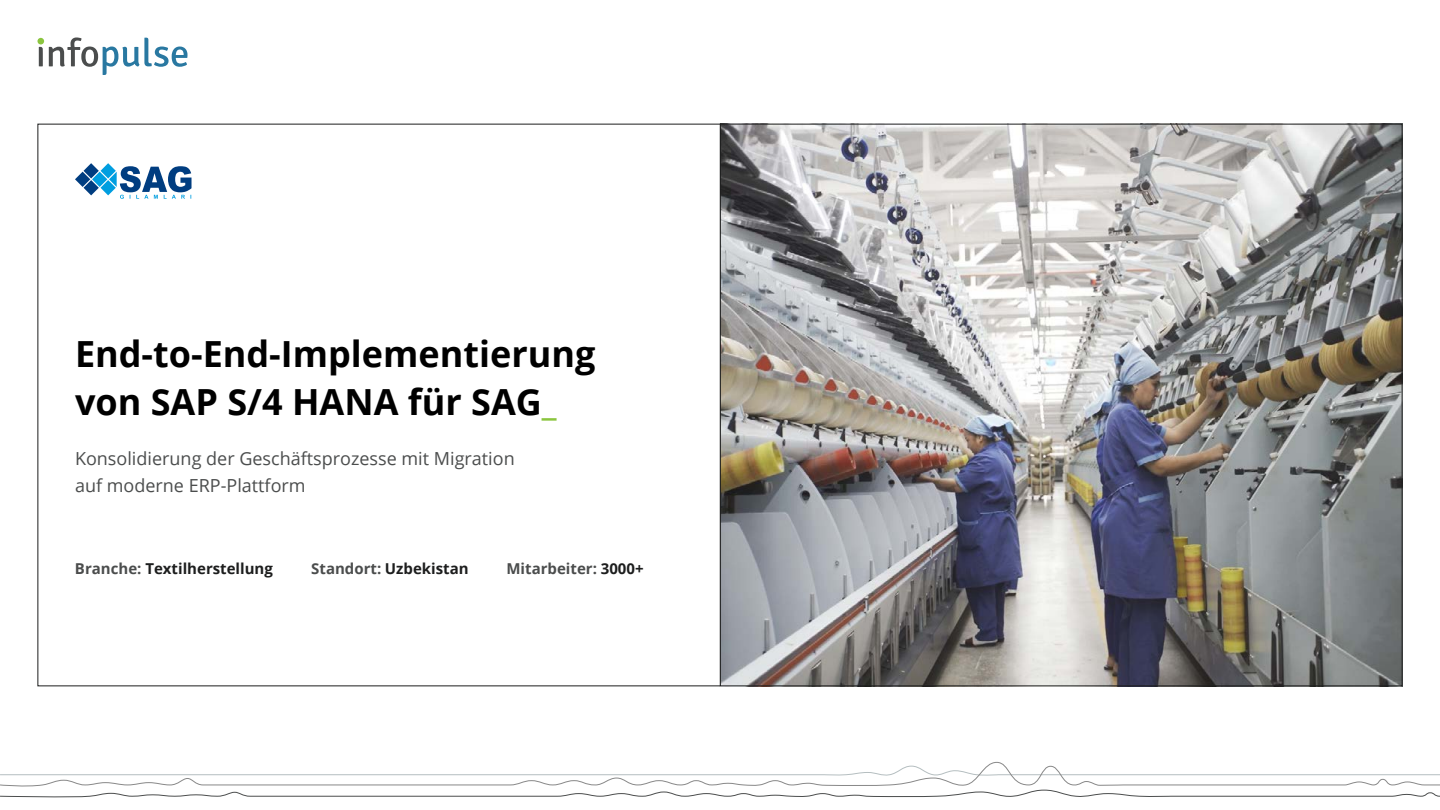
<style>
.page{position:relative;width:1440px;height:810px;background:#fff}
.page>*{position:absolute;margin:0;border:0;box-sizing:border-box;transform-origin:0 0}
.t1{font:700 36px/48px "Open Sans";color:#000}
.t2{font:18px/27px "Open Sans";color:#4b4d4d}
.t3{font:700 15px "Open Sans";color:#1d1e1e}
.t4{font:700 15px "Open Sans";color:#4b4d4d}
.s1{color:#8bc53f}
.s2{color:#4b4d4d}
.s3{color:#1d1e1e}
</style>
<div class="page">
<img style="left:722px;top:126px;width:678px;height:558px">
<svg style="left:38px;top:37px;width:149px;height:38px"></svg>
<svg style="left:0;top:762px;width:1440px;height:36px"></svg>
<svg style="left:75px;top:163px;width:117px;height:36px"></svg>
<h1 class="t1" style="left:75px;top:329px;width:522px">End-to-End-Implementierung von SAP S/4 HANA für SAG<span class="s1">_</span></h1>
<p class="t2" style="left:75px;top:444px;width:441px">Konsolidierung der Geschäftsprozesse mit Migration auf moderne ERP-Plattform</p>
<p class="t3" style="left:75px;top:558px;width:199px"><span class="s2">Branche:</span> Textilherstellung</p>
<p class="t3" style="left:311px;top:558px;width:159px"><span class="s2">Standort:</span> Uzbekistan</p>
<p class="t4" style="left:506px;top:558px;width:139px">Mitarbeiter: <span class="s3">3000+</span></p>
</div>
